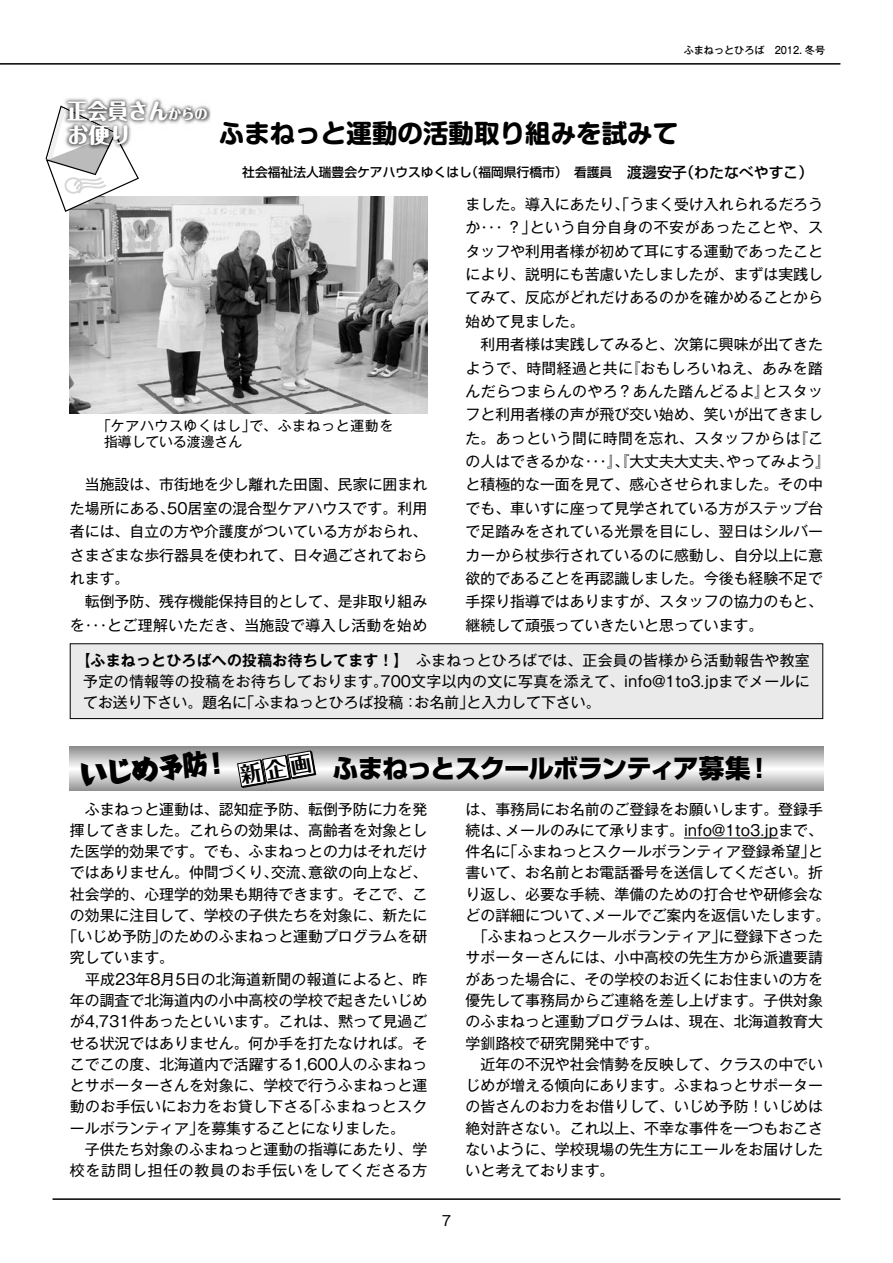
<style>
.page{position:relative;width:893px;height:1263px;background:#fff}
.page>*{position:absolute;margin:0;border:0;box-sizing:border-box;transform-origin:0 0}
.t1{font:27.6px "Harucraft Std Heavy 90 msp RKSJ H";color:#000}
.t2{font:25.5px "Shin M Go Pro Bold 90 msp RKSJ H";color:#000}
.t3{font:25.5px "Shin Go Pro Heavy 90 msp RKSJ H";letter-spacing:-.035em;color:#000}
.t4{font:21.3px/24.5px "Maru Fo Pro Heavy 90 msp RKSJ H";color:#fff;scale:.95 1}
.t5{font:14.85px/23.4px "Gothic MB101 Pro Regular 90 msp RKSJ H";color:#000}
.t6{font:14.85px "Gothic MB101 Pro Regular 90 msp RKSJ H";letter-spacing:.025em;color:#000}
.t7{font:14.85px "Gothic MB101 Pro Regular 90 msp RKSJ H";letter-spacing:.045em;color:#000}
.t8{font:13.8px/15.9px "Gothic MB101 Pro Regular 90 msp RKSJ H";letter-spacing:.05em;color:#000}
.t9{font:12.75px "Shin Go Pro Medium 90 msp RKSJ H";color:#000}
.t10{font:10.05px "Gothic MB101 Pro Medium 90 msp RKSJ H";color:#000}
.s1{font-size:13.8px}
.s2{font-size:14.85px}
.s3{font-family:"Gothic MB101 Pro De Bold 90 msp RKSJ H"}
</style>
<div class="page">
<hr style="left:53px;top:1198px;width:787px;height:2px;background:#000">
<hr style="left:0;top:63px;width:840px;height:2px;background:#000">
<svg style="left:70px;top:747px;width:753px;height:44px"></svg>
<hr style="left:684px;top:838px;width:94px;height:1px;background:#000">
<div style="left:70px;top:644px;width:752px;height:75px;background:#eaeaea"></div>
<div style="left:70px;top:644px;width:753px;height:75px;border:1px solid #000"></div>
<img style="left:70px;top:197px;width:357px;height:217px">
<img style="left:65px;top:98px;width:145px;height:26px">
<svg style="left:46px;top:106px;width:93px;height:106px"></svg>
<img style="left:107px;top:134px;width:16px;height:15px">
<svg style="left:237px;top:750px;width:79px;height:38px"></svg>
<p class="t10" style="left:683px;top:47px;width:143px">ふまねっとひろば　2012. 冬号</p>
<h3 class="t4" style="left:67px;top:102px;width:149px">正会員さん<span class="s1">からの</span>お便り</h3>
<h2 class="t2" style="left:219px;top:123px;width:461px">ふまねっと運動の活動取り組みを試みて</h2>
<p class="t9" style="left:242px;top:168px;width:572px">社会福祉法人瑞豊会ケアハウスゆくはし（福岡県行橋市）　看護員<span class="s2">　渡邊安子（わたなべやすこ）</span></p>
<p class="t8" style="left:104px;top:420px;width:291px;text-indent:-7px">「ケアハウスゆくはし」で、ふまねっと運動を指導している渡邊さん</p>
<p class="t5" style="left:70px;top:475px;width:359px">　当施設は、市街地を少し離れた田園、民家に囲まれた場所にある、50居室の混合型ケアハウスです。利用者には、自立の方や介護度がついている方がおられ、さまざまな歩行器具を使われて、日々過ごされておられます。<br>　転倒予防、残存機能保持目的として、是非取り組みを･･･とご理解いただき、当施設で導入し活動を始め</p>
<p class="t5" style="left:465px;top:195px;width:366px">ました。導入にあたり、「うまく受け入れられるだろうか･･･？」という自分自身の不安があったことや、スタッフや利用者様が初めて耳にする運動であったことにより、説明にも苦慮いたしましたが、まずは実践してみて、反応がどれだけあるのかを確かめることから始めて見ました。<br>　利用者様は実践してみると、次第に興味が出てきたようで、時間経過と共に『おもしろいねえ、あみを踏んだらつまらんのやろ？あんた踏んどるよ』とスタッフと利用者様の声が飛び交い始め、笑いが出てきました。あっという間に時間を忘れ、スタッフからは『この人はできるかな･･･』、『大丈夫大丈夫、やってみよう』と積極的な一面を見て、感心させられました。その中でも、車いすに座って見学されている方がステップ台で足踏みをされている光景を目にし、翌日はシルバーカーから杖歩行されているのに感動し、自分以上に意欲的であることを再認識しました。今後も経験不足で手探り指導ではありますが、スタッフの協力のもと、継続して頑張っていきたいと思っています。</p>
<p class="t5" style="left:83px;top:651px;width:728px;line-height:21.3px;text-align:justify;text-indent:-7px"><span class="s3">【ふまねっとひろばへの投稿お待ちしてます！】</span>　ふまねっとひろばでは、正会員の皆様から活動報告や教室予定の情報等の投稿をお待ちしております。700文字以内の文に写真を添えて、info@1to3.jpまでメールにてお送り下さい。題名に「ふまねっとひろば投稿：お名前」と入力して下さい。</p>
<h1 class="t1" style="left:79px;top:765px;width:150px;rotate:-5deg">いじめ予防！</h1>
<h2 class="t3" style="left:333px;top:759px;width:440px">ふまねっとスクールボランティア募集！</h2>
<p class="t5" style="left:70px;top:799px;width:359px">　ふまねっと運動は、認知症予防、転倒予防に力を発</p>
<p class="t5" style="left:70px;top:821px;width:359px">揮してきました。これらの効果は、高齢者を対象とし</p>
<p class="t5" style="left:70px;top:842px;width:359px">た医学的効果です。でも、ふまねっとの力はそれだけ</p>
<p class="t5" style="left:70px;top:863px;width:359px">ではありません。仲間づくり、交流、意欲の向上など、</p>
<p class="t5" style="left:70px;top:884px;width:359px">社会学的、心理学的効果も期待できます。そこで、こ</p>
<p class="t5" style="left:70px;top:906px;width:359px">の効果に注目して、学校の子供たちを対象に、新たに</p>
<p class="t5" style="left:63px;top:927px;width:366px">「いじめ予防」のためのふまねっと運動プログラムを研</p>
<p class="t5" style="left:70px;top:948px;width:106px">究しています。</p>
<p class="t5" style="left:70px;top:969px;width:359px">　平成23年8月5日の北海道新聞の報道によると、昨</p>
<p class="t5" style="left:70px;top:991px;width:359px">年の調査で北海道内の小中高校の学校で起きたいじめ</p>
<p class="t5" style="left:70px;top:1012px;width:359px">が4,731件あったといいます。これは、黙って見過ご</p>
<p class="t5" style="left:70px;top:1033px;width:359px">せる状況ではありません。何か手を打たなければ。そ</p>
<p class="t5" style="left:70px;top:1055px;width:359px">こでこの度、北海道内で活躍する1,600人のふまねっ</p>
<p class="t5" style="left:70px;top:1076px;width:359px">とサポーターさんを対象に、学校で行うふまねっと運</p>
<p class="t6" style="left:70px;top:1101px;width:359px">動のお手伝いにお力をお貸し下さる「ふまねっとスク</p>
<p class="t5" style="left:70px;top:1118px;width:336px">ールボランティア」を募集することになりました。</p>
<p class="t5" style="left:70px;top:1140px;width:359px">　子供たち対象のふまねっと運動の指導にあたり、学</p>
<p class="t7" style="left:70px;top:1165px;width:359px">校を訪問し担任の教員のお手伝いをしてくださる方</p>
<p class="t8" style="left:442px;top:1215px;width:11px">7</p>
<p class="t5" style="left:465px;top:799px;width:359px">は、事務局にお名前のご登録をお願いします。登録手</p>
<p class="t5" style="left:465px;top:821px;width:359px">続は、メールのみにて承ります。info@1to3.jpまで、</p>
<p class="t5" style="left:465px;top:842px;width:359px">件名に「ふまねっとスクールボランティア登録希望」と</p>
<p class="t5" style="left:465px;top:863px;width:359px">書いて、お名前とお電話番号を送信してください。折</p>
<p class="t5" style="left:465px;top:884px;width:359px">り返し、必要な手続、準備のための打合せや研修会な</p>
<p class="t5" style="left:465px;top:906px;width:366px">どの詳細について、メールでご案内を返信いたします。</p>
<p class="t5" style="left:473px;top:927px;width:351px">「ふまねっとスクールボランティア」に登録下さった</p>
<p class="t5" style="left:465px;top:948px;width:359px">サポーターさんには、小中高校の先生方から派遣要請</p>
<p class="t5" style="left:465px;top:969px;width:359px">があった場合に、その学校のお近くにお住まいの方を</p>
<p class="t5" style="left:465px;top:991px;width:359px">優先して事務局からご連絡を差し上げます。子供対象</p>
<p class="t5" style="left:465px;top:1012px;width:359px">のふまねっと運動プログラムは、現在、北海道教育大</p>
<p class="t5" style="left:465px;top:1033px;width:195px">学釧路校で研究開発中です。</p>
<p class="t5" style="left:465px;top:1055px;width:359px">　近年の不況や社会情勢を反映して、クラスの中でい</p>
<p class="t5" style="left:465px;top:1076px;width:359px">じめが増える傾向にあります。ふまねっとサポーター</p>
<p class="t5" style="left:465px;top:1097px;width:359px">の皆さんのお力をお借りして、いじめ予防！いじめは</p>
<p class="t5" style="left:465px;top:1118px;width:359px">絶対許さない。これ以上、不幸な事件を一つもおこさ</p>
<p class="t5" style="left:465px;top:1140px;width:359px">ないように、学校現場の先生方にエールをお届けした</p>
<p class="t5" style="left:465px;top:1161px;width:150px">いと考えております。</p>
</div>
